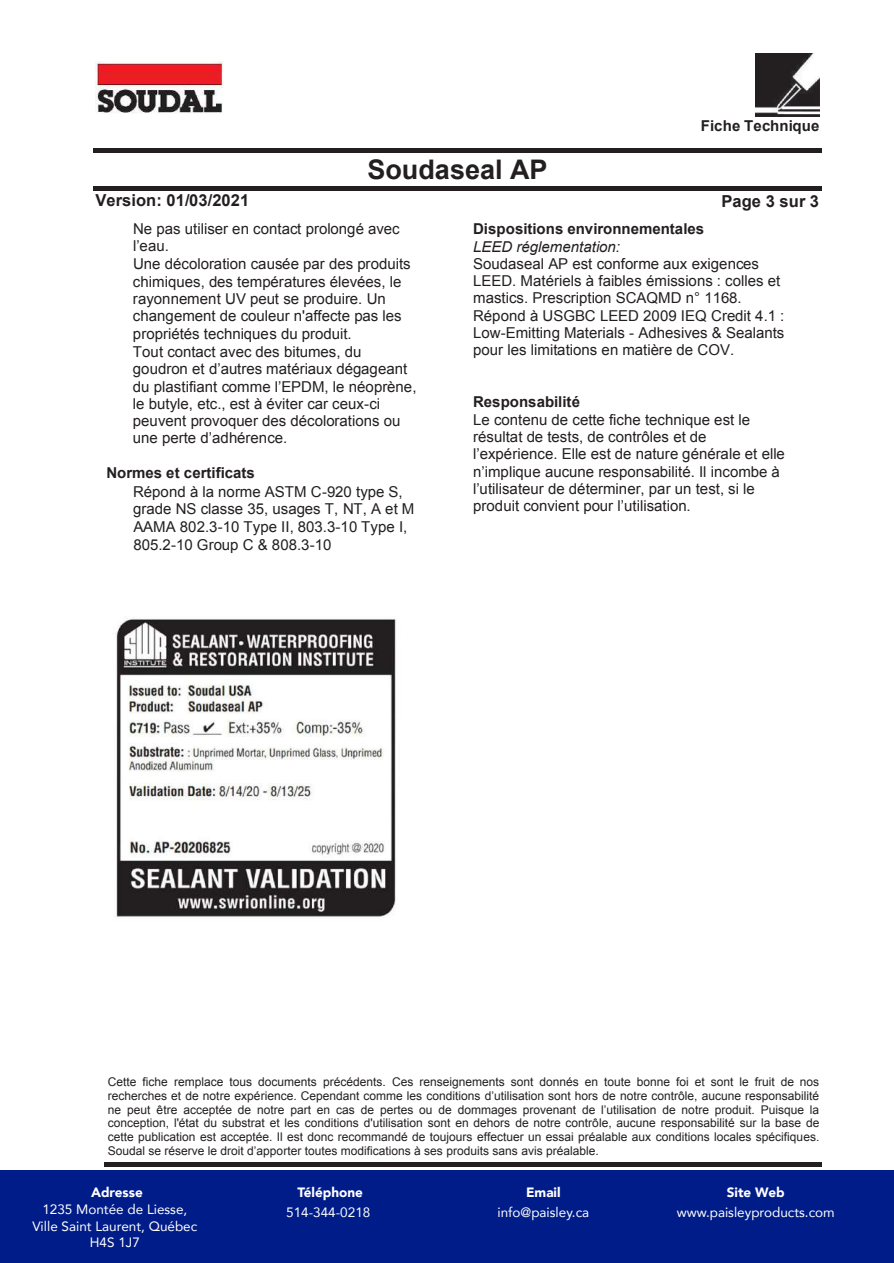
<style>
.page{position:relative;width:894px;height:1263px;background:#fff}
.page>*{position:absolute;margin:0;border:0;box-sizing:border-box;transform-origin:0 0}
.t1{font:700 27px "Arial";color:#231f20}
.t2{font:700 16.5px "Arial";letter-spacing:.005em;color:#231f20}
.t3{font:15px/17.4px "Arial";color:#231f20}
.t4{font:700 15px "Arial";color:#231f20}
.t5{font:italic 15px "Arial";color:#231f20}
.t6{font:13.5px/16.2px "Avenir";color:#fff;text-align:center}
.t7{font:900 13.5px "Avenir";color:#fff}
.t8{font:12px/13.8px "Arial";color:#231f20;text-align:justify}
</style>
<div class="page">
<img style="left:95px;top:62px;width:128px;height:51px">
<img style="left:755px;top:53px;width:63px;height:64px">
<hr style="left:93px;top:148px;width:728px;height:4px;background:#231f20">
<div style="left:93px;top:186px;width:728px;height:5px;background:#231f20"></div>
<div style="left:104px;top:1162px;width:717px;height:5px;background:#231f20"></div>
<img style="left:116px;top:617px;width:280px;height:300px">
<div style="left:0;top:1170px;width:893px;height:93px;background:#001c88"></div>
<h1 class="t1" style="left:367px;top:152px;width:182px">Soudaseal AP</h1>
<p class="t4" style="left:700px;top:116px;width:120px">Fiche Technique</p>
<p class="t2" style="left:95px;top:189px;width:155px">Version: 01/03/2021</p>
<p class="t2" style="left:721px;top:191px;width:99px">Page 3 sur 3</p>
<p class="t3" style="left:133px;top:220px;width:285px">Ne pas utiliser en contact prolongé avec l’eau.<br>Une décoloration causée par des produits chimiques, des températures élevées, le rayonnement UV peut se produire. Un changement de couleur n'affecte pas les propriétés techniques du produit.<br>Tout contact avec des bitumes, du goudron et d’autres matériaux dégageant du plastifiant comme l’EPDM, le néoprène, le butyle, etc., est à éviter car ceux-ci peuvent provoquer des décolorations ou une perte d’adhérence.</p>
<p class="t4" style="left:106px;top:463px;width:150px">Normes et certificats</p>
<p class="t3" style="left:133px;top:483px;width:283px">Répond à la norme ASTM C-920 type S, grade NS classe 35, usages T, NT, A et M AAMA 802.3-10 Type II, 803.3-10 Type I, 805.2-10 Group C &amp; 808.3-10</p>
<p class="t4" style="left:473px;top:219px;width:232px">Dispositions environnementales</p>
<p class="t5" style="left:473px;top:237px;width:148px">LEED réglementation:</p>
<p class="t3" style="left:473px;top:255px;width:312px">Soudaseal AP est conforme aux exigences LEED. Matériels à faibles émissions : colles et mastics. Prescription SCAQMD n° 1168.<br>Répond à USGBC LEED 2009 IEQ Credit 4.1 :<br>Low-Emitting Materials - Adhesives &amp; Sealants pour les limitations en matière de COV.</p>
<p class="t4" style="left:473px;top:392px;width:108px">Responsabilité</p>
<p class="t3" style="left:473px;top:411px;width:313px">Le contenu de cette fiche technique est le résultat de tests, de contrôles et de l’expérience. Elle est de nature générale et elle n’implique aucune responsabilité. Il incombe à l’utilisateur de déterminer, par un test, si le produit convient pour l’utilisation.</p>
<p class="t8" style="left:108px;top:1075px;width:712px">Cette fiche remplace tous documents précédents. Ces renseignements sont donnés en toute bonne foi et sont le fruit de nos recherches et de notre expérience. Cependant comme les conditions d’utilisation sont hors de notre contrôle, aucune responsabilité ne peut être acceptée de notre part en cas de pertes ou de dommages provenant de l’utilisation de notre produit. Puisque la conception, l'état du substrat et les conditions d'utilisation sont en dehors de notre contrôle, aucune responsabilité sur la base de cette publication est acceptée. Il est donc recommandé de toujours effectuer un essai préalable aux conditions locales spécifiques.<br>Soudal se réserve le droit d’apporter toutes modifications à ses produits sans avis préalable.</p>
<p class="t7" style="left:91px;top:1181px;width:53px">Adresse</p>
<p class="t7" style="left:297px;top:1181px;width:67px">Téléphone</p>
<p class="t7" style="left:526px;top:1181px;width:36px">Email</p>
<p class="t7" style="left:726px;top:1181px;width:60px">Site Web</p>
<p class="t6" style="left:32px;top:1201px;width:166px">1235 Montée de Liesse,<br>Ville Saint Laurent, Québec<br>H4S 1J7</p>
<p class="t6" style="left:286px;top:1203px;width:86px">514-344-0218</p>
<p class="t6" style="left:497px;top:1203px;width:93px">info@paisley.ca</p>
<p class="t6" style="left:676px;top:1203px;width:159px">www.paisleyproducts.com</p>
</div>
